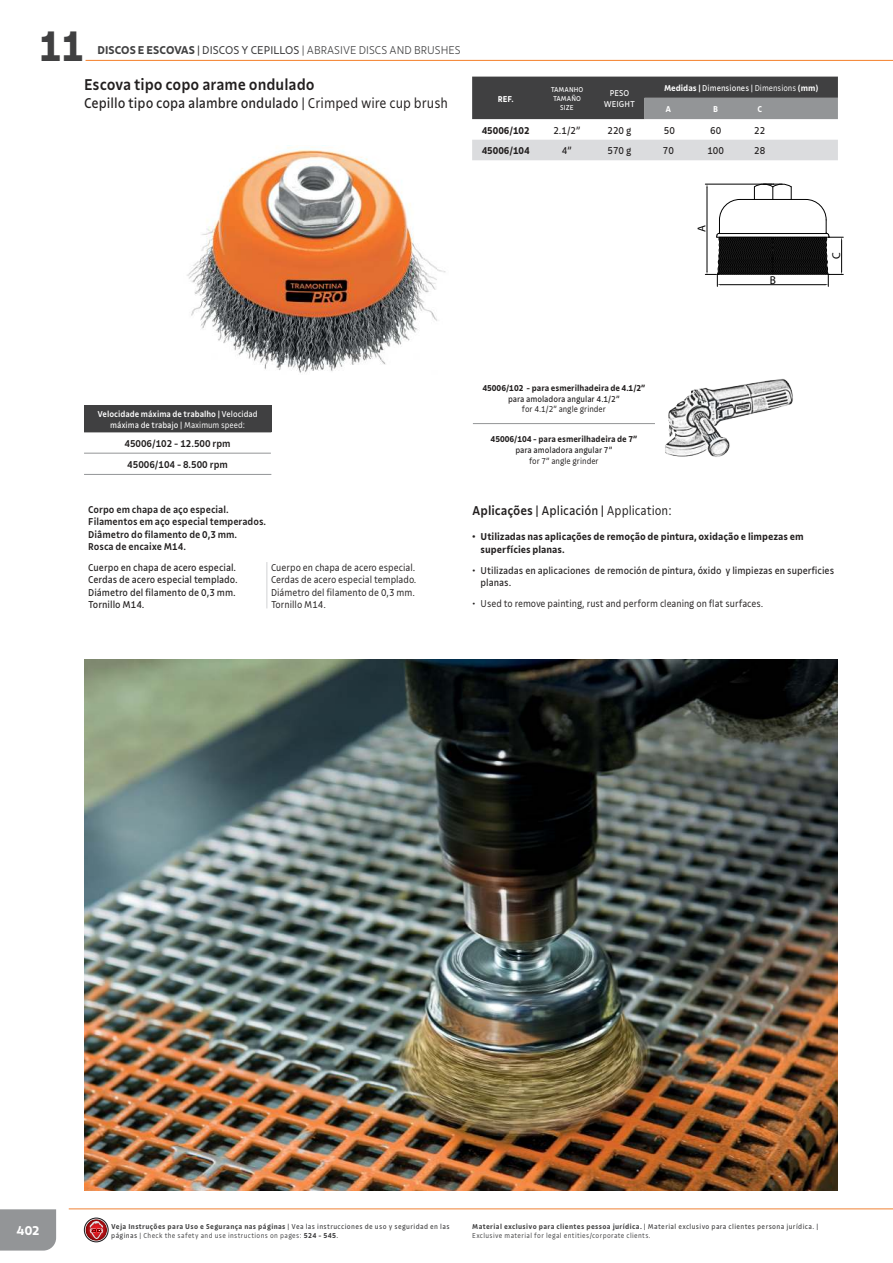
<style>
.page{position:relative;width:893px;height:1263px;background:#fff}
.page>*{position:absolute;margin:0;border:0;box-sizing:border-box;transform-origin:0 0}
.t1{font:700 45px "Tramontina Sm Cd Titulos";color:#404041}
.t2{font:500 16.5px "Tramontina Cond Textos";color:#221f1f}
.t3{font:15px "Tramontina Cond Textos";color:#221f1f}
.t4{font:13.5px "Tramontina Cond Textos";color:#221f1f}
.t5{font:700 13.5px "Tramontina Sm Cd Titulos";color:#fff}
.t6{font:300 12px "Tramontina Sm Cd Titulos";color:#404041}
.t7{font:11.4px "Myriad Pro";color:#000}
.t8{font:10.5px/12.6px "Tramontina Cond Textos";color:#221f1f}
.t9{font:300 10.5px/12.6px "Tramontina Cond Textos";color:#221f1f}
.t10{font:500 10.5px/12.6px "Tramontina Cond Textos";color:#221f1f}
.t11{font:700 10.5px/12.6px "Tramontina Cond Textos";color:#221f1f}
.t12{font:700 9px "Tramontina Cond Textos";color:#221f1f}
.t13{font:500 9px/10.8px "Tramontina Cond Textos";color:#fff;text-align:center}
.t14{font:9px "Tramontina Cond Textos";color:#221f1f}
.t15{font:700 9px "Tramontina Cond Textos";color:#fff}
.t16{font:300 9px "Tramontina Cond Textos";color:#221f1f}
.t17{font:9px/10.8px "Tramontina Cond Textos";color:#fff;text-align:center}
.t18{font:300 7.5px/9px "Tramontina Cond Textos";letter-spacing:.05em;color:#404041}
.t19{font:700 7.5px "Tramontina Cond Textos";letter-spacing:.05em;color:#404041}
.t20{font:7.5px/9px "Tramontina Cond Textos";color:#fff;text-align:center}
.s1{font-weight:700}
.s2{font-weight:400}
.s3{font-weight:300}
.s4{font-weight:500}
</style>
<div class="page">
<div style="left:84px;top:1218px;width:24px;height:24px;border:1px solid #1d191c;border-radius:50%"></div>
<img style="left:86px;top:1219px;width:21px;height:22px">
<svg style="left:90px;top:1221px;width:13px;height:18px"></svg>
<div style="left:0;top:1209px;width:56px;height:42px;background:#939597"></div>
<hr style="left:86px;top:60px;width:807px;height:1px;background:#f47e28">
<hr style="left:69px;top:1209px;width:824px;height:1px;background:#f08133">
<svg style="left:705px;top:183px;width:138px;height:103px"></svg>
<svg style="left:472px;top:77px;width:366px;height:42px;background:#565658"></svg>
<div style="left:472px;top:140px;width:366px;height:20px;background:#dbdcde"></div>
<img style="left:187px;top:146px;width:259px;height:227px">
<img style="left:84px;top:659px;width:754px;height:532px">
<hr style="left:267px;top:562px;width:1px;height:46px;background:#d1d2d4">
<div style="left:84px;top:405px;width:187px;height:27px;background:#404041"></div>
<hr style="left:84px;top:453px;width:187px;height:1px;background:#939597">
<hr style="left:84px;top:474px;width:187px;height:1px;background:#939597">
<hr style="left:84px;top:432px;width:187px;height:1px;background:#404041">
<hr style="left:473px;top:423px;width:182px;height:1px;background:#939597">
<img style="left:665px;top:378px;width:128px;height:79px">
<h1 class="t1" style="left:40px;top:29px;width:46px">11</h1>
<p class="t6" style="left:98px;top:46px;width:365px"><span class="s1">DISCOS E ESCOVAS</span> <span class="s2">| DISCOS Y CEPILLOS</span> | ABRASIVE DISCS AND BRUSHES</p>
<h2 class="t2" style="left:84px;top:76px;width:232px">Escova tipo copo arame ondulado</h2>
<h3 class="t3" style="left:84px;top:95px;width:366px">Cepillo tipo copa alambre ondulado <span class="s3">| Crimped wire cup brush</span></h3>
<p class="t15" style="left:498px;top:94px;width:17px">REF.</p>
<p class="t20" style="left:551px;top:85px;width:34px">TAMANHO<br>TAMAÑO<br>SIZE</p>
<p class="t17" style="left:604px;top:88px;width:33px">PESO<br>WEIGHT</p>
<p class="t15" style="left:664px;top:83px;width:156px">Medidas | <span class="s2">Dimensiones |</span> <span class="s3">Dimensions</span> (mm)</p>
<p class="t15" style="left:666px;top:105px;width:7px">A</p>
<p class="t15" style="left:713px;top:105px;width:6px">B</p>
<p class="t15" style="left:757px;top:105px;width:6px">C</p>
<p class="t11" style="left:482px;top:124px;width:49px">45006/102</p>
<p class="t8" style="left:553px;top:124px;width:29px">2.1/2”</p>
<p class="t8" style="left:608px;top:124px;width:25px">220 g</p>
<p class="t8" style="left:664px;top:124px;width:13px">50</p>
<p class="t8" style="left:710px;top:124px;width:13px">60</p>
<p class="t8" style="left:754px;top:124px;width:13px">22</p>
<p class="t11" style="left:482px;top:145px;width:49px">45006/104</p>
<p class="t8" style="left:562px;top:145px;width:11px">4”</p>
<p class="t8" style="left:608px;top:145px;width:25px">570 g</p>
<p class="t8" style="left:663px;top:145px;width:13px">70</p>
<p class="t8" style="left:707px;top:145px;width:18px">100</p>
<p class="t8" style="left:754px;top:145px;width:13px">28</p>
<p class="t7" style="left:695px;top:232px;width:8px;rotate:-90deg">A</p>
<p class="t7" style="left:770px;top:273px;width:8px">B</p>
<p class="t7" style="left:830px;top:259px;width:8px;rotate:-90deg">C</p>
<p class="t13" style="left:98px;top:408px;width:162px">Velocidade máxima de trabalho | <span class="s2">Velocidad máxima de trabajo |</span> <span class="s3">Maximum speed:</span></p>
<p class="t10" style="left:125px;top:433px;width:108px;line-height:21.3px">45006/102 - 12.500 rpm<br>45006/104 - 8.500 rpm</p>
<p class="t10" style="left:88px;top:503px;width:179px">Corpo em chapa de aço especial.<br>Filamentos em aço especial temperados.<br>Diâmetro do filamento de 0,3 mm.<br>Rosca de encaixe M14.</p>
<p class="t8" style="left:88px;top:561px;width:151px">Cuerpo en chapa de acero especial.<br>Cerdas de acero especial templado.<br>Diámetro del filamento de 0,3 mm.<br>Tornillo M14.</p>
<p class="t9" style="left:271px;top:561px;width:147px">Cuerpo en chapa de acero especial.<br>Cerdas de acero especial templado.<br>Diámetro del filamento de 0,3 mm.<br>Tornillo M14.</p>
<p class="t12" style="left:482px;top:383px;width:165px">45006/102 - para esmerilhadeira de 4.1/2”</p>
<p class="t14" style="left:508px;top:394px;width:113px">para amoladora angular 4.1/2”</p>
<p class="t16" style="left:522px;top:406px;width:86px">for 4.1/2” angle grinder</p>
<p class="t12" style="left:491px;top:434px;width:148px">45006/104 - para esmerilhadeira de 7”</p>
<p class="t14" style="left:515px;top:445px;width:98px">para amoladora angular 7”</p>
<p class="t16" style="left:529px;top:457px;width:71px">for 7” angle grinder</p>
<p class="t4" style="left:472px;top:503px;width:201px"><span class="s4">Aplicações</span> | Aplicación | <span class="s3">Application:</span></p>
<p class="t11" style="left:481px;top:530px;width:325px;text-indent:-9px">• Utilizadas nas aplicações de remoção de pintura, oxidação e limpezas em superfícies planas.</p>
<p class="t8" style="left:481px;top:564px;width:355px;text-indent:-9px">• Utilizadas en aplicaciones de remoción de pintura, óxido y limpiezas en superficies planas.</p>
<p class="t9" style="left:472px;top:598px;width:293px">• Used to remove painting, rust and perform cleaning on flat surfaces.</p>
<p class="t5" style="left:16px;top:1224px;width:25px">402</p>
<p class="t19" style="left:111px;top:1223px;width:340px">Veja Instruções para Uso e Segurança nas páginas <span class="s2">| Vea las instrucciones de uso y seguridad en las</span></p>
<p class="t18" style="left:111px;top:1231px;width:229px"><span class="s2">páginas</span> | Check the safety and use instructions on pages: <span class="s1">524 - 545</span><span class="s2">.</span></p>
<p class="t18" style="left:472px;top:1222px;width:347px"><span class="s1">Material exclusivo para clientes pessoa jurídica.</span> <span class="s2">| Material exclusivo para clientes persona jurídica. |<br></span>Exclusive material for legal entities/corporate clients.</p>
</div>
